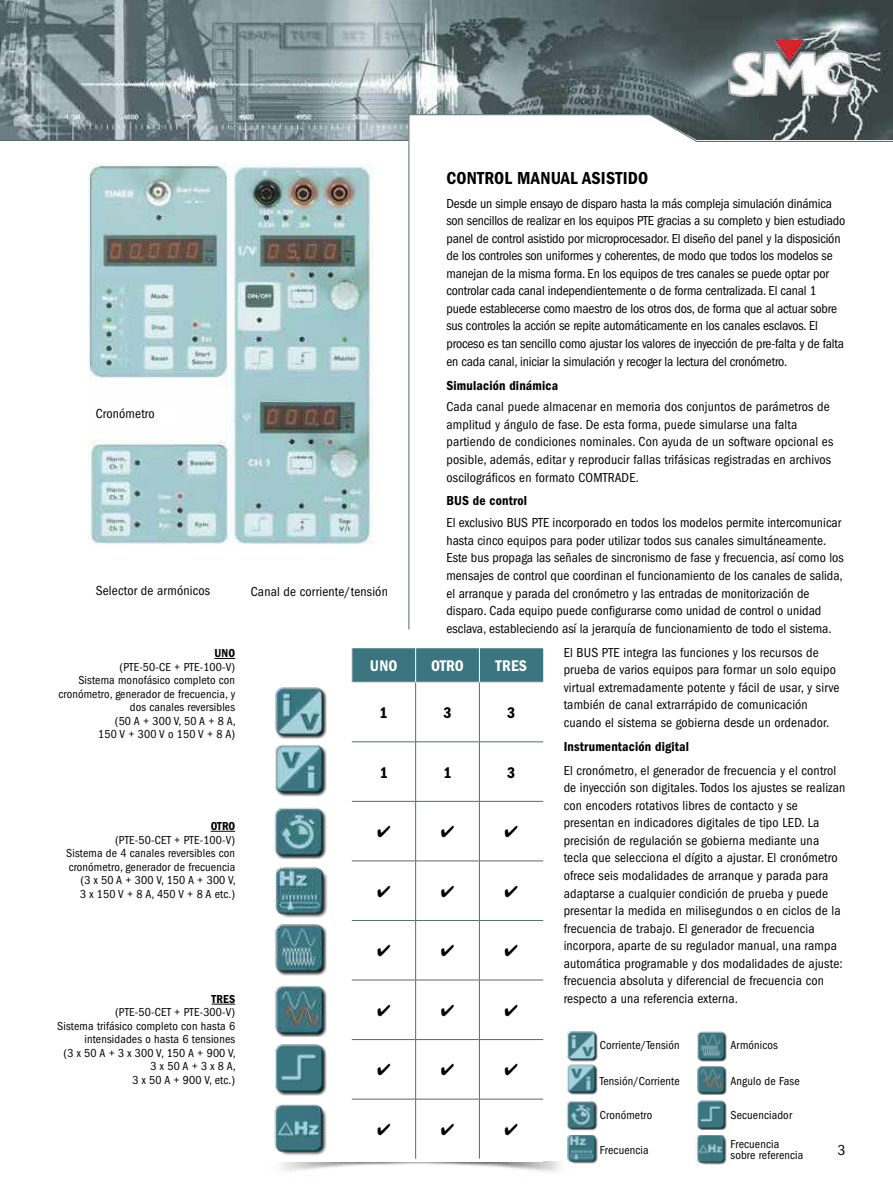
<style>
.page{position:relative;width:893px;height:1191px;background:#fff}
.page>*{position:absolute;margin:0;border:0;box-sizing:border-box;transform-origin:0 0}
.t1{font:600 condensed 18px "Franklin Gothic";letter-spacing:.015em;color:#000}
.t2{font:600 condensed 16.05px "Franklin Gothic";letter-spacing:.015em;color:#fff}
.t3{font:600 condensed 16.05px "Franklin Gothic";color:#000}
.t4{font:condensed 15px "Franklin Gothic";color:#000}
.t5{font:condensed 13.5px/17.5px "Franklin Gothic";letter-spacing:.01em;color:#000}
.t6{font:condensed 13.5px/17.5px "Franklin Gothic";letter-spacing:-.01em;color:#000}
.t7{font:600 condensed 13.5px "Franklin Gothic";letter-spacing:.015em;color:#000}
.t8{font:condensed 12px/13.5px "Franklin Gothic";letter-spacing:.01em;color:#000;text-align:right}
.t9{font:600 condensed 12px "Franklin Gothic";letter-spacing:.015em;color:#000}
</style>
<div class="page">
<img style="left:0;top:0;width:893px;height:140px">
<hr style="left:0;top:140px;width:408px;height:1px;background:#556c70">
<img style="left:729px;top:40px;width:125px;height:56px">
<svg style="left:408px;top:114px;width:485px;height:516px"></svg>
<img style="left:89px;top:164px;width:283px;height:380px">
<div style="left:96px;top:402px;width:83px;height:21px;background:#fff"></div>
<img style="left:281px;top:1161px;width:279px;height:12px">
<div style="left:353px;top:648px;width:190px;height:34px;background:#3b757f"></div>
<hr style="left:352px;top:648px;width:1px;height:34px;background:#e3e3e3">
<hr style="left:352px;top:682px;width:64px;height:1px;background:#e3e3e3">
<hr style="left:416px;top:682px;width:63px;height:1px;background:#e3e3e3">
<hr style="left:479px;top:682px;width:64px;height:1px;background:#e3e3e3">
<hr style="left:415px;top:648px;width:1px;height:34px;background:#fff">
<hr style="left:479px;top:648px;width:1px;height:34px;background:#fff">
<hr style="left:415px;top:682px;width:1px;height:59px;background:#556c70">
<hr style="left:479px;top:682px;width:1px;height:59px;background:#556c70">
<hr style="left:352px;top:741px;width:64px;height:1px;background:#556c70">
<hr style="left:416px;top:741px;width:63px;height:1px;background:#556c70">
<hr style="left:415px;top:742px;width:1px;height:59px;background:#556c70">
<hr style="left:479px;top:741px;width:64px;height:1px;background:#556c70">
<hr style="left:479px;top:742px;width:1px;height:59px;background:#556c70">
<hr style="left:352px;top:801px;width:64px;height:1px;background:#556c70">
<hr style="left:416px;top:801px;width:63px;height:1px;background:#556c70">
<hr style="left:415px;top:801px;width:1px;height:59px;background:#556c70">
<hr style="left:479px;top:801px;width:64px;height:1px;background:#556c70">
<hr style="left:479px;top:801px;width:1px;height:59px;background:#556c70">
<hr style="left:352px;top:860px;width:64px;height:1px;background:#556c70">
<hr style="left:416px;top:860px;width:63px;height:1px;background:#556c70">
<hr style="left:415px;top:861px;width:1px;height:59px;background:#556c70">
<hr style="left:479px;top:860px;width:64px;height:1px;background:#556c70">
<hr style="left:479px;top:861px;width:1px;height:59px;background:#556c70">
<hr style="left:352px;top:920px;width:64px;height:1px;background:#556c70">
<hr style="left:416px;top:920px;width:63px;height:1px;background:#556c70">
<hr style="left:415px;top:920px;width:1px;height:59px;background:#556c70">
<hr style="left:479px;top:920px;width:64px;height:1px;background:#556c70">
<hr style="left:479px;top:920px;width:1px;height:59px;background:#556c70">
<hr style="left:352px;top:979px;width:64px;height:1px;background:#556c70">
<hr style="left:416px;top:979px;width:63px;height:1px;background:#556c70">
<hr style="left:415px;top:980px;width:1px;height:59px;background:#556c70">
<hr style="left:479px;top:979px;width:64px;height:1px;background:#556c70">
<hr style="left:479px;top:980px;width:1px;height:59px;background:#556c70">
<hr style="left:352px;top:1039px;width:64px;height:1px;background:#556c70">
<hr style="left:416px;top:1039px;width:63px;height:1px;background:#556c70">
<hr style="left:415px;top:1039px;width:1px;height:59px;background:#556c70">
<hr style="left:479px;top:1039px;width:64px;height:1px;background:#556c70">
<hr style="left:479px;top:1039px;width:1px;height:59px;background:#556c70">
<hr style="left:352px;top:1098px;width:64px;height:1px;background:#556c70">
<hr style="left:416px;top:1098px;width:63px;height:1px;background:#556c70">
<hr style="left:415px;top:1099px;width:1px;height:59px;background:#556c70">
<hr style="left:479px;top:1098px;width:64px;height:1px;background:#556c70">
<hr style="left:479px;top:1099px;width:1px;height:59px;background:#556c70">
<img style="left:275px;top:687px;width:52px;height:52px">
<img style="left:275px;top:745px;width:52px;height:52px">
<img style="left:274px;top:807px;width:53px;height:51px">
<img style="left:275px;top:867px;width:53px;height:51px">
<img style="left:275px;top:924px;width:52px;height:52px">
<img style="left:275px;top:985px;width:52px;height:51px">
<img style="left:275px;top:1044px;width:52px;height:52px">
<img style="left:274px;top:1104px;width:53px;height:51px">
<svg style="left:214px;top:658px;width:21px;height:1px"></svg>
<svg style="left:211px;top:831px;width:24px;height:1px"></svg>
<svg style="left:212px;top:1003px;width:23px;height:1px"></svg>
<img style="left:697px;top:1031px;width:30px;height:30px">
<img style="left:697px;top:1066px;width:30px;height:29px">
<img style="left:697px;top:1100px;width:30px;height:29px">
<img style="left:696px;top:1135px;width:32px;height:29px">
<img style="left:567px;top:1031px;width:31px;height:30px">
<img style="left:567px;top:1064px;width:31px;height:31px">
<img style="left:566px;top:1101px;width:32px;height:29px">
<img style="left:567px;top:1135px;width:31px;height:29px">
<h1 class="t1" style="left:446px;top:167px;width:203px">CONTROL MANUAL ASISTIDO</h1>
<p class="t6" style="left:446px;top:194px;width:400px">Desde un simple ensayo de disparo hasta la más compleja simulación dinámica son sencillos de realizar en los equipos PTE gracias a su completo y bien estudiado panel de control asistido por microprocesador. El diseño del panel y la disposición de los controles son uniformes y coherentes, de modo que todos los modelos se manejan de la misma forma. En los equipos de tres canales se puede optar por controlar cada canal independientemente o de forma centralizada. El canal 1 puede establecerse como maestro de los otros dos, de forma que al actuar sobre sus controles la acción se repite automáticamente en los canales esclavos. El proceso es tan sencillo como ajustar los valores de inyección de pre-falta y de falta en cada canal, iniciar la simulación y recoger la lectura del cronómetro.</p>
<p class="t7" style="left:446px;top:377px;width:113px">Simulación dinámica</p>
<p class="t5" style="left:446px;top:398px;width:388px">Cada canal puede almacenar en memoria dos conjuntos de parámetros de amplitud y ángulo de fase. De esta forma, puede simularse una falta partiendo de condiciones nominales. Con ayuda de un software opcional es posible, además, editar y reproducir fallas trifásicas registradas en archivos oscilográficos en formato COMTRADE.</p>
<p class="t7" style="left:446px;top:493px;width:82px">BUS de control</p>
<p class="t5" style="left:446px;top:514px;width:399px">El exclusivo BUS PTE incorporado en todos los modelos permite intercomunicar hasta cinco equipos para poder utilizar todos sus canales simultáneamente.<br>Este bus propaga las señales de sincronismo de fase y frecuencia, así como los mensajes de control que coordinan el funcionamiento de los canales de salida, el arranque y parada del cronómetro y las entradas de monitorización de disparo. Cada equipo puede configurarse como unidad de control o unidad esclava, estableciendo así la jerarquía de funcionamiento de todo el sistema.</p>
<p class="t5" style="left:564px;top:643px;width:277px">El BUS PTE integra las funciones y los recursos de prueba de varios equipos para formar un solo equipo virtual extremadamente potente y fácil de usar, y sirve también de canal extrarrápido de comunicación cuando el sistema se gobierna desde un ordenador.</p>
<p class="t7" style="left:564px;top:738px;width:127px">Instrumentación digital</p>
<p class="t5" style="left:564px;top:761px;width:283px">El cronómetro, el generador de frecuencia y el control de inyección son digitales. Todos los ajustes se realizan con encoders rotativos libres de contacto y se presentan en indicadores digitales de tipo LED. La precisión de regulación se gobierna mediante una tecla que selecciona el dígito a ajustar. El cronómetro ofrece seis modalidades de arranque y parada para adaptarse a cualquier condición de prueba y puede presentar la medida en milisegundos o en ciclos de la frecuencia de trabajo. El generador de frecuencia incorpora, aparte de su regulador manual, una rampa automática programable y dos modalidades de ajuste: frecuencia absoluta y diferencial de frecuencia con respecto a una referencia externa.</p>
<p class="t5" style="left:96px;top:405px;width:60px">Cronómetro</p>
<p class="t5" style="left:96px;top:582px;width:116px">Selector de armónicos</p>
<p class="t5" style="left:251px;top:582px;width:139px">Canal de corriente/tensión</p>
<p class="t9" style="left:214px;top:646px;width:22px">UNO</p>
<p class="t8" style="left:58px;top:660px;width:179px">(PTE-50-CE + PTE-100-V)<br>Sistema monofásico completo con cronómetro, generador de frecuencia, y dos canales reversibles<br>(50 A + 300 V, 50 A + 8 A,<br>150 V + 300 V o 150 V + 8 A)</p>
<p class="t2" style="left:370px;top:657px;width:29px">UNO</p>
<p class="t2" style="left:431px;top:657px;width:34px">OTRO</p>
<p class="t2" style="left:496px;top:657px;width:33px">TRES</p>
<p class="t3" style="left:380px;top:703px;width:10px">1</p>
<p class="t3" style="left:443px;top:703px;width:10px">3</p>
<p class="t3" style="left:507px;top:703px;width:10px">3</p>
<p class="t3" style="left:380px;top:763px;width:10px">1</p>
<p class="t3" style="left:443px;top:763px;width:10px">1</p>
<p class="t3" style="left:507px;top:763px;width:10px">3</p>
<p class="t9" style="left:211px;top:819px;width:26px">OTRO</p>
<p class="t8" style="left:66px;top:833px;width:171px">(PTE-50-CET + PTE-100-V)<br>Sistema de 4 canales reversibles con cronómetro, generador de frecuencia (3 x 50 A + 300 V, 150 A + 300 V,<br>3 x 150 V + 8 A, 450 V + 8 A etc.)</p>
<p class="t9" style="left:212px;top:992px;width:25px">TRES</p>
<p class="t8" style="left:57px;top:1005px;width:180px">(PTE-50-CET + PTE-300-V)<br>Sistema trifásico completo con hasta 6 intensidades o hasta 6 tensiones<br>(3 x 50 A + 3 x 300 V, 150 A + 900 V,<br>3 x 50 A + 3 x 8 A,<br>3 x 50 A + 900 V, etc.)</p>
<p class="t8" style="left:600px;top:1038px;width:81px">Corriente/Tensión</p>
<p class="t8" style="left:600px;top:1073px;width:81px">Tensión/Corriente</p>
<p class="t8" style="left:600px;top:1108px;width:54px">Cronómetro</p>
<p class="t8" style="left:600px;top:1143px;width:50px">Frecuencia</p>
<p class="t8" style="left:730px;top:1038px;width:49px">Armónicos</p>
<p class="t8" style="left:730px;top:1073px;width:71px">Angulo de Fase</p>
<p class="t8" style="left:730px;top:1108px;width:63px">Secuenciador</p>
<p class="t8" style="left:730px;top:1139px;width:74px;line-height:10.5px;text-align:left">Frecuencia sobre referencia</p>
<p class="t4" style="left:838px;top:1142px;width:9px">3</p>
</div>
